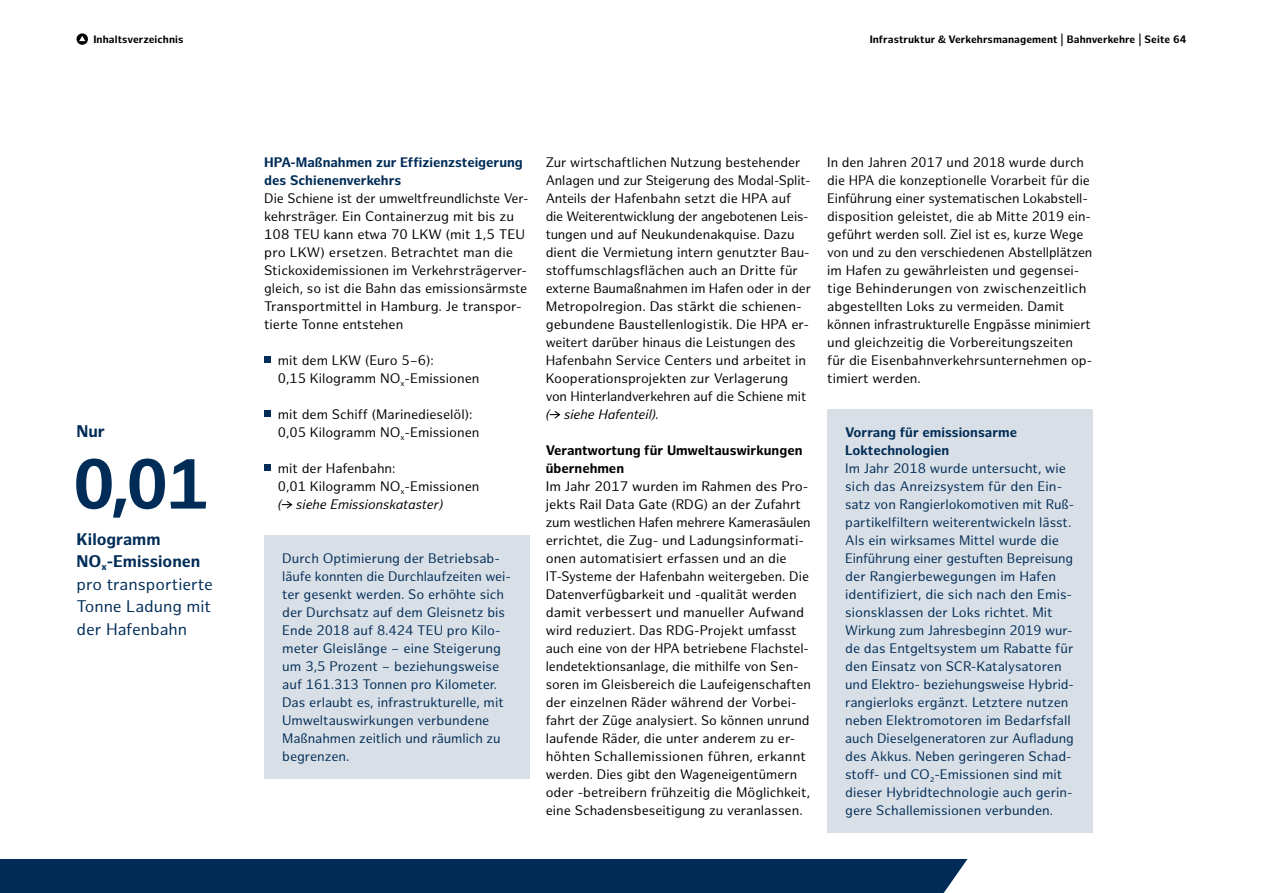
<style>
.page{position:relative;width:1263px;height:893px;background:#fff}
.page>*{position:absolute;margin:0;border:0;box-sizing:border-box;transform-origin:0 0}
.t1{font:700 69px "Hamburg Sans";color:#002c57}
.t2{font:16.5px/22.5px "Hamburg Sans";color:#002c57}
.t3{font:700 16.5px "Hamburg Sans";color:#002c57}
.t4{font:13.5px/18px "Hamburg Sans";color:#000}
.t5{font:13.5px/18px "Hamburg Sans";color:#002c57}
.t6{font:700 13.5px/18px "Hamburg Sans";color:#002c57}
.t7{font:700 13.5px/18px "Hamburg Sans";color:#000}
.t8{font:italic 13.5px "Hamburg Sans";color:#000}
.t9{font:700 10.5px "Hamburg Sans";letter-spacing:.01em;color:#000}
.s1{font-style:italic}
.s2{font-weight:700}
</style>
<div class="page">
<div style="left:0;top:859px;width:967px;height:34px;background:#002c57"></div>
<svg style="left:77px;top:33px;width:11px;height:12px"></svg>
<svg style="left:79px;top:36px;width:6px;height:5px"></svg>
<div style="left:264px;top:357px;width:7px;height:6px;background:#002c57"></div>
<div style="left:264px;top:411px;width:7px;height:6px;background:#002c57"></div>
<div style="left:264px;top:465px;width:7px;height:6px;background:#002c57"></div>
<svg style="left:281px;top:501px;width:12px;height:8px"></svg>
<svg style="left:549px;top:411px;width:12px;height:8px"></svg>
<div style="left:827px;top:409px;width:265px;height:424px;background:#d9dfe6"></div>
<div style="left:264px;top:535px;width:266px;height:244px;background:#d9dfe6"></div>
<p class="t9" style="left:93px;top:33px;width:92px">Inhaltsverzeichnis</p>
<p class="t9" style="left:870px;top:33px;width:318px">Infrastruktur &amp; Verkehrsmanagement | Bahnverkehre | Seite 64</p>
<p class="t6" style="left:264px;top:153px;width:260px">HPA-Maßnahmen zur Effizienzsteigerung des Schienenverkehrs</p>
<p class="t4" style="left:264px;top:189px;width:266px">Die Schiene ist der umweltfreundlichste Ver&shy;kehrsträger. Ein Containerzug mit bis zu 108 TEU kann etwa 70 LKW (mit 1,5 TEU pro LKW) ersetzen. Betrachtet man die Stickoxidemissionen im Verkehrsträgerver&shy;gleich, so ist die Bahn das emissionsärmste Transportmittel in Hamburg. Je transpor&shy;tierte Tonne entstehen</p>
<p class="t4" style="left:278px;top:351px;width:203px">mit dem LKW (Euro 5–6):<br>0,15 Kilogramm NO<sub>x</sub>-Emissionen</p>
<p class="t4" style="left:278px;top:405px;width:203px">mit dem Schiff (Marinedieselöl):<br>0,05 Kilogramm NO<sub>x</sub>-Emissionen</p>
<p class="t4" style="left:278px;top:459px;width:203px">mit der Hafenbahn:<br>0,01 Kilogramm NO<sub>x</sub>-Emissionen <span class="s1">( siehe Emissionskataster)</span></p>
<p class="t4" style="left:827px;top:153px;width:267px">In den Jahren 2017 und 2018 wurde durch die HPA die konzeptionelle Vorarbeit für die Einführung einer systematischen Lokabstell&shy;disposition geleistet, die ab Mitte 2019 ein&shy;geführt werden soll. Ziel ist es, kurze Wege von und zu den verschiedenen Abstellplätzen im Hafen zu gewährleisten und gegensei&shy;tige Behinderungen von zwischenzeitlich abgestellten Loks zu vermeiden. Damit können infrastrukturelle Engpässe minimiert und gleichzeitig die Vorbereitungszeiten für die Eisenbahnverkehrsunternehmen op&shy;timiert werden.</p>
<p class="t4" style="left:546px;top:153px;width:267px">Zur wirtschaftlichen Nutzung bestehender Anlagen und zur Steigerung des Modal-Split-Anteils der Hafenbahn setzt die HPA auf die Weiterentwicklung der angebotenen Leis&shy;tungen und auf Neukundenakquise. Dazu dient die Vermietung intern genutzter Bau&shy;stoffumschlagsflächen auch an Dritte für externe Baumaßnahmen im Hafen oder in der Metropolregion. Das stärkt die schienen&shy;gebundene Baustellenlogistik. Die HPA er&shy;weitert darüber hinaus die Leistungen des Hafenbahn Service Centers und arbeitet in Kooperationsprojekten zur Verlagerung von Hinterlandverkehren auf die Schiene mit</p>
<p class="t8" style="left:546px;top:406px;width:115px">( siehe Hafenteil).</p>
<p class="t7" style="left:546px;top:441px;width:258px">Verantwortung für Umweltauswirkungen übernehmen</p>
<p class="t4" style="left:546px;top:477px;width:267px">Im Jahr 2017 wurden im Rahmen des Pro&shy;jekts Rail Data Gate (RDG) an der Zufahrt zum westlichen Hafen mehrere Kamerasäulen errichtet, die Zug- und Ladungsinformati&shy;onen automatisiert erfassen und an die IT-Systeme der Hafenbahn weitergeben. Die Datenverfügbarkeit und -qualität werden damit verbessert und manueller Aufwand wird reduziert. Das RDG-Projekt umfasst auch eine von der HPA betriebene Flachstel&shy;lendetektionsanlage, die mithilfe von Sen&shy;soren im Gleisbereich die Laufeigenschaften der einzelnen Räder während der Vorbei&shy;fahrt der Züge analysiert. So können unrund laufende Räder, die unter anderem zu er&shy;höhten Schallemissionen führen, erkannt werden. Dies gibt den Wageneigentümern oder -betreibern frühzeitig die Möglichkeit, eine Schadensbeseitigung zu veranlassen.</p>
<p class="t3" style="left:77px;top:421px;width:30px">Nur</p>
<p class="t6" style="left:845px;top:423px;width:173px">Vorrang für emissionsarme<br>Loktechnologien</p>
<p class="t5" style="left:845px;top:459px;width:231px">Im Jahr 2018 wurde untersucht, wie sich das Anreizsystem für den Ein&shy;satz von Rangierlokomotiven mit Ruß&shy;partikelfiltern weiterentwickeln lässt.<br>Als ein wirksames Mittel wurde die Einführung einer gestuften Bepreisung der Rangierbewegungen im Hafen identifiziert, die sich nach den Emis&shy;sionsklassen der Loks richtet. Mit Wirkung zum Jahresbeginn 2019 wur&shy;de das Entgeltsystem um Rabatte für den Einsatz von SCR-Katalysatoren und Elektro- beziehungsweise Hybrid&shy;rangierloks ergänzt. Letztere nutzen neben Elektromotoren im Bedarfsfall auch Dieselgeneratoren zur Aufladung des Akkus. Neben geringeren Schad&shy;stoff- und CO2-Emissionen sind mit dieser Hybridtechnologie auch gerin&shy;gere Schallemissionen verbunden.</p>
<h1 class="t1" style="left:72px;top:444px;width:139px">0,01</h1>
<p class="t2" style="left:77px;top:528px;width:138px"><span class="s2">Kilogramm<br>NO</span><sub>x</sub><span class="s2">-Emissionen </span>pro transportierte<br>Tonne Ladung mit der Hafenbahn</p>
<p class="t5" style="left:282px;top:549px;width:230px">Durch Optimierung der Betriebsab&shy;läufe konnten die Durchlaufzeiten wei&shy;ter gesenkt werden. So erhöhte sich der Durchsatz auf dem Gleisnetz bis Ende 2018 auf 8.424 TEU pro Kilo&shy;meter Gleislänge – eine Steigerung um 3,5 Prozent – beziehungsweise auf 161.313 Tonnen pro Kilometer.<br>Das erlaubt es, infrastrukturelle, mit Umweltauswirkungen verbundene Maßnahmen zeitlich und räumlich zu begrenzen.</p>
</div>
